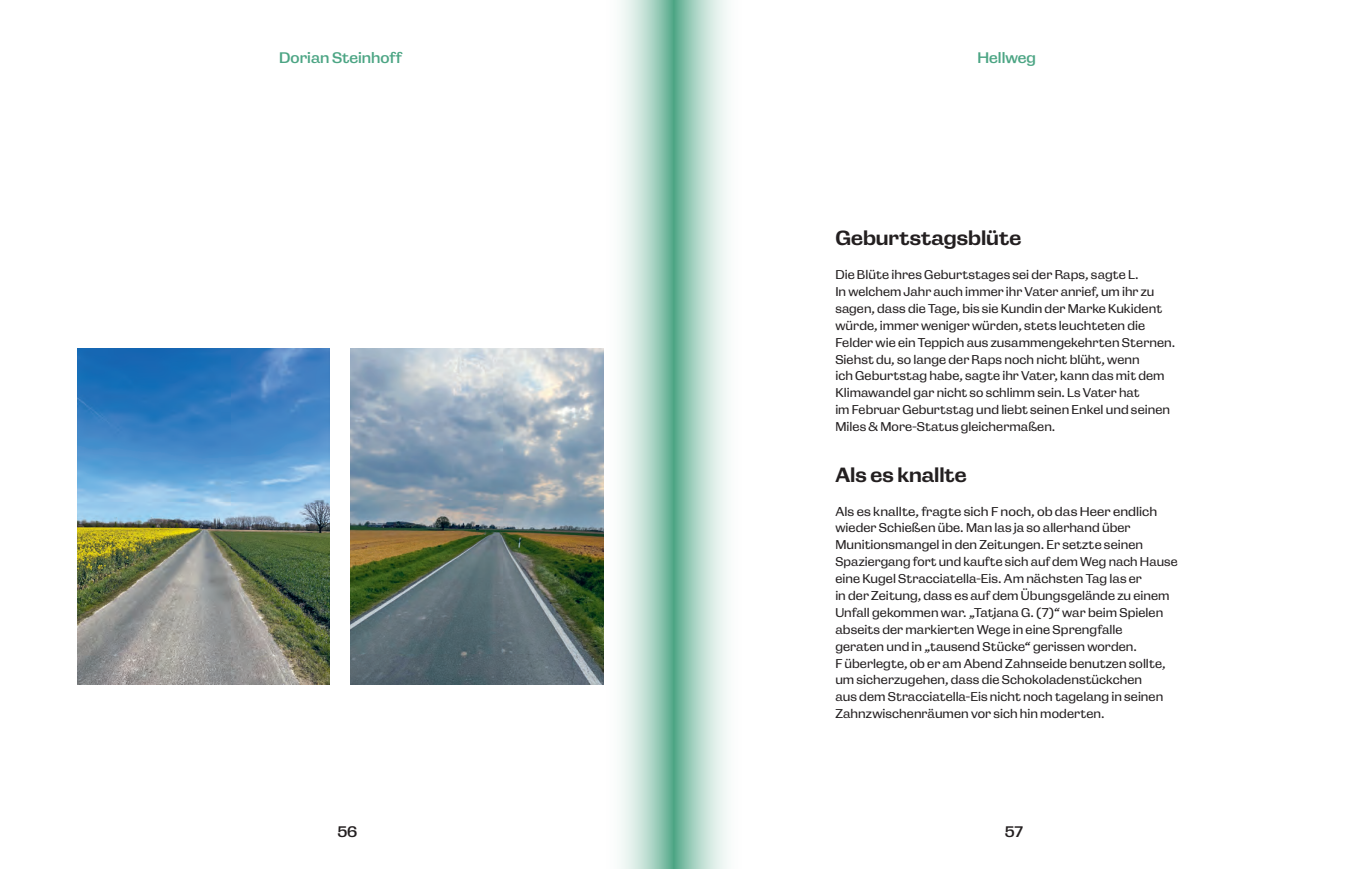
<style>
.page{position:relative;width:1347px;height:869px;background:#fff}
.page>*{position:absolute;margin:0;border:0;box-sizing:border-box;transform-origin:0 0}
.t1{font:600 20px "Gimlet Sans";color:#231f20}
.t2{font:500 15px "Gimlet Sans";color:#4ca584}
.t3{font:500 15px "Gimlet Sans";color:#231f20}
.t4{font:12.5px/16.9px "Gimlet Sans";letter-spacing:.005em;color:#231f20}
</style>
<div class="page">
<svg style="left:673px;top:0;width:54px;height:868px"></svg>
<svg style="left:602px;top:0;width:71px;height:868px"></svg>
<img style="left:78px;top:348px;width:252px;height:336px">
<img style="left:351px;top:348px;width:252px;height:336px">
<p class="t2" style="left:279px;top:44px;width:124px">Dorian Steinhoff</p>
<p class="t2" style="left:977px;top:44px;width:60px">Hellweg</p>
<h1 class="t1" style="left:835px;top:220px;width:187px">Geburtstagsblüte</h1>
<p class="t4" style="left:835px;top:264px;width:341px">Die Blüte ihres Geburtstages sei der Raps, sagte L.<br>In welchem Jahr auch immer ihr Vater anrief, um ihr zu sagen, dass die Tage, bis sie Kundin der Marke Kukident würde, immer weniger würden, stets leuchteten die Felder wie ein Teppich aus zusammengekehrten Sternen.<br>Siehst du, so lange der Raps noch nicht blüht, wenn<br>ich Geburtstag habe, sagte ihr Vater, kann das mit dem Klimawandel gar nicht so schlimm sein. Ls Vater hat<br>im Februar Geburtstag und liebt seinen Enkel und seinen Miles &amp; More-Status gleichermaßen.</p>
<h1 class="t1" style="left:835px;top:456px;width:133px">Als es knallte</h1>
<p class="t4" style="left:835px;top:501px;width:344px">Als es knallte, fragte sich F noch, ob das Heer endlich wieder Schießen übe. Man las ja so allerhand über Munitionsmangel in den Zeitungen. Er setzte seinen Spaziergang fort und kaufte sich auf dem Weg nach Hause eine Kugel Stracciatella-Eis. Am nächsten Tag las er<br>in der Zeitung, dass es auf dem Übungsgelände zu einem Unfall gekommen war. „Tatjana G. (7)“ war beim Spielen abseits der markierten Wege in eine Sprengfalle<br>geraten und in „tausend Stücke“ gerissen worden.<br>F überlegte, ob er am Abend Zahnseide benutzen sollte, um sicherzugehen, dass die Schokoladenstückchen<br>aus dem Stracciatella-Eis nicht noch tagelang in seinen Zahnzwischenräumen vor sich hin moderten.</p>
<p class="t3" style="left:337px;top:817px;width:21px">56</p>
<p class="t3" style="left:1004px;top:817px;width:20px">57</p>
</div>
